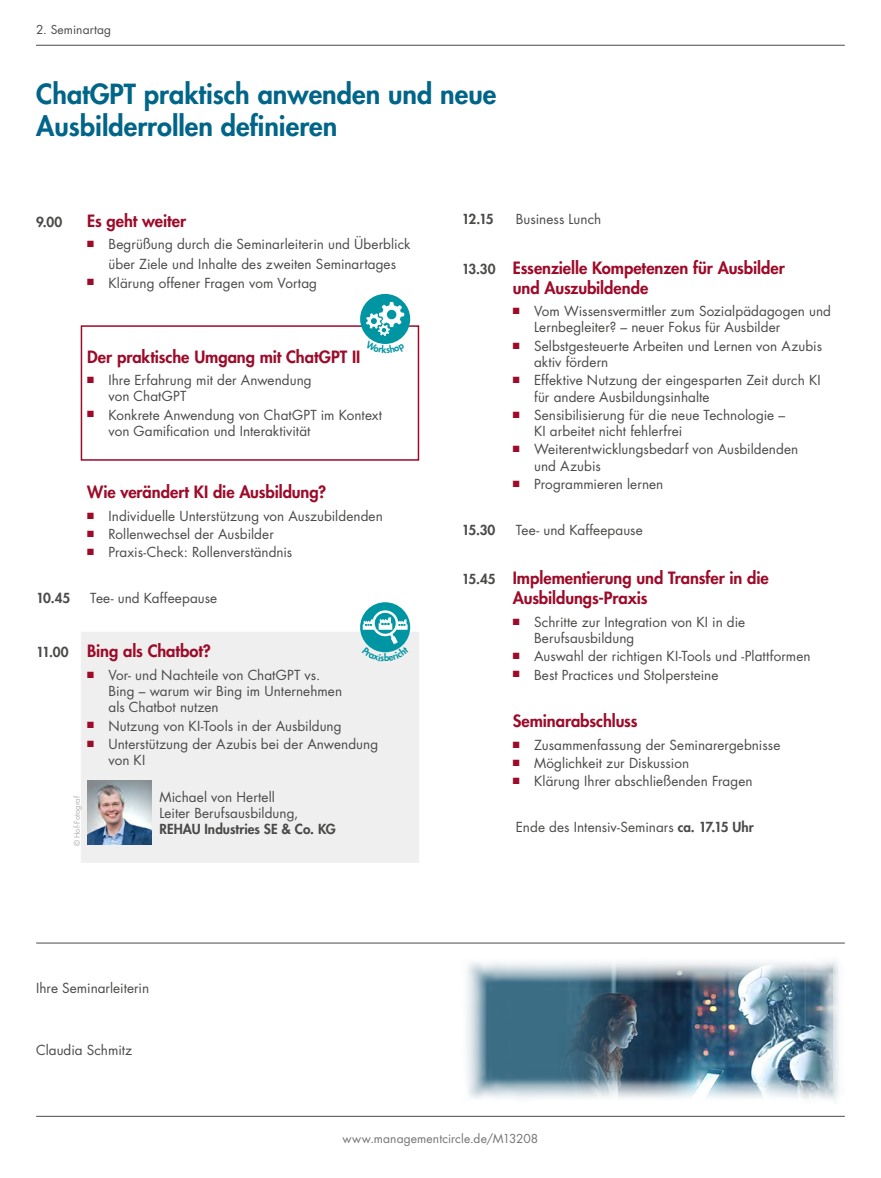
<style>
.page{position:relative;width:881px;height:1178px;background:#fff}
.page>*{position:absolute;margin:0;border:0;box-sizing:border-box;transform-origin:0 0}
.t1{font:800 27px/32.4px "Futura Std";color:#006588}
.t2{font:800 16.5px/19.8px "Futura Std";letter-spacing:-.005em;color:#9c0b29}
.t3{font:13.5px/16.2px "Futura Std";letter-spacing:.005em;color:#4a4a49}
.t4{font:800 13.5px "Futura Std";color:#4a4a49}
.t5{font:12px "Futura Std";letter-spacing:.01em;color:#757474}
.t6{font:12px "Futura Std";letter-spacing:.01em;color:#4a4a49}
.t7{font:7.5px "Futura Std";letter-spacing:.015em;color:#adadad}
.s1{font-size:13.5px;color:#4a4a49}
.s2{font-weight:800}
</style>
<div class="page">
<hr style="left:36px;top:943px;width:808px;height:1px;background:#4a4a49">
<hr style="left:36px;top:1116px;width:808px;height:1px;background:#4a4a49">
<svg style="left:467px;top:962px;width:372px;height:137px;background:#7396a7"></svg>
<img style="left:555px;top:960px;width:282px;height:141px">
<div style="left:81px;top:325px;width:338px;height:136px;border:2px solid #9c0b29"></div>
<div style="left:81px;top:632px;width:338px;height:231px;background:#efefef"></div>
<img style="left:87px;top:781px;width:64px;height:63px">
<hr style="left:36px;top:45px;width:808px;height:1px;background:#4a4a49">
<svg style="left:360px;top:602px;width:50px;height:50px"></svg>
<div style="left:360px;top:294px;width:50px;height:50px;background:#0095a3;border-radius:50%"></div>
<svg style="left:362px;top:608px;width:47px;height:45px"></svg>
<svg style="left:365px;top:302px;width:40px;height:42px"></svg>
<p class="t6" style="left:36px;top:22px;width:76px">2. Seminartag</p>
<h1 class="t1" style="left:36px;top:77px;width:461px">ChatGPT praktisch anwenden und neue<br>Ausbilderrollen definieren</h1>
<p class="t4" style="left:36px;top:213px;width:28px">9.00</p>
<p class="t2" style="left:87px;top:211px;width:100px">Es geht weiter</p>
<p class="t3" style="left:87px;top:235px;width:325px;line-height:19.8px;text-align:center"><sup>■</sup> Begrüßung durch die Seminarleiterin und Überblick über Ziele und Inhalte des zweiten Seminartages</p>
<p class="t3" style="left:87px;top:275px;width:231px"><sup>■</sup> Klärung offener Fragen vom Vortag</p>
<p class="t2" style="left:87px;top:347px;width:275px">Der praktische Umgang mit ChatGPT II</p>
<p class="t3" style="left:108px;top:372px;width:205px;text-indent:-21px"><sup>■</sup> Ihre Erfahrung mit der Anwendung von ChatGPT</p>
<p class="t3" style="left:108px;top:407px;width:275px;text-indent:-21px"><sup>■</sup> Konkrete Anwendung von ChatGPT im Kontext von Gamification und Interaktivität</p>
<p class="t2" style="left:87px;top:482px;width:240px">Wie verändert KI die Ausbildung?</p>
<p class="t3" style="left:87px;top:508px;width:297px"><sup>■</sup> Individuelle Unterstützung von Auszubildenden</p>
<p class="t3" style="left:87px;top:526px;width:188px"><sup>■</sup> Rollenwechsel der Ausbilder</p>
<p class="t3" style="left:87px;top:544px;width:206px"><sup>■</sup> Praxis-Check: Rollenverständnis</p>
<p class="t4" style="left:36px;top:590px;width:36px">10.45</p>
<p class="t3" style="left:90px;top:590px;width:128px">Tee- und Kaffeepause</p>
<p class="t2" style="left:36px;top:641px;width:176px"><span class="s1">11.00</span> Bing als Chatbot?</p>
<p class="t3" style="left:108px;top:667px;width:235px;text-indent:-21px"><sup>■</sup> Vor- und Nachteile von ChatGPT vs.<br>Bing – warum wir Bing im Unternehmen als Chatbot nutzen</p>
<p class="t3" style="left:87px;top:718px;width:256px"><sup>■</sup> Nutzung von KI-Tools in der Ausbildung</p>
<p class="t3" style="left:108px;top:736px;width:271px;text-indent:-21px"><sup>■</sup> Unterstützung der Azubis bei der Anwendung von KI</p>
<p class="t3" style="left:159px;top:789px;width:140px">Michael von Hertell<br>Leiter Berufsausbildung,</p>
<p class="t4" style="left:159px;top:821px;width:178px">REHAU Industries SE &amp; Co. KG</p>
<p class="t7" style="left:72px;top:846px;width:52px;rotate:-90deg">© Hof-Fotograf</p>
<p class="t4" style="left:461px;top:211px;width:33px">12.15</p>
<p class="t3" style="left:515px;top:211px;width:87px">Business Lunch</p>
<p class="t2" style="left:512px;top:258px;width:273px;text-indent:-51px"><span class="s1">13.30</span> Essenzielle Kompetenzen für Ausbilder und Auszubildende</p>
<p class="t3" style="left:534px;top:303px;width:298px;text-indent:-21px"><sup>■</sup> Vom Wissensvermittler zum Sozialpädagogen und<br>Lernbegleiter? – neuer Fokus für Ausbilder</p>
<p class="t3" style="left:534px;top:338px;width:289px;text-indent:-21px"><sup>■</sup> Selbstgesteuerte Arbeiten und Lernen von Azubis aktiv fördern</p>
<p class="t3" style="left:534px;top:372px;width:288px;text-indent:-21px"><sup>■</sup> Effektive Nutzung der eingesparten Zeit durch KI für andere Ausbildungsinhalte</p>
<p class="t3" style="left:534px;top:407px;width:252px;text-indent:-21px"><sup>■</sup> Sensibilisierung für die neue Technologie –<br>KI arbeitet nicht fehlerfrei</p>
<p class="t3" style="left:534px;top:441px;width:265px;text-indent:-21px"><sup>■</sup> Weiterentwicklungsbedarf von Ausbildenden und Azubis</p>
<p class="t3" style="left:512px;top:476px;width:152px"><sup>■</sup> Programmieren lernen</p>
<p class="t4" style="left:461px;top:521px;width:35px">15.30</p>
<p class="t3" style="left:515px;top:522px;width:128px">Tee- und Kaffeepause</p>
<p class="t2" style="left:512px;top:568px;width:257px;text-indent:-51px"><span class="s1">15.45</span> Implementierung und Transfer in die<br>Ausbildungs-Praxis</p>
<p class="t3" style="left:534px;top:614px;width:212px;text-indent:-21px"><sup>■</sup> Schritte zur Integration von KI in die<br>Berufsausbildung</p>
<p class="t3" style="left:512px;top:648px;width:299px"><sup>■</sup> Auswahl der richtigen KI-Tools und -Plattformen</p>
<p class="t3" style="left:512px;top:667px;width:207px"><sup>■</sup> Best Practices und Stolpersteine</p>
<p class="t2" style="left:512px;top:711px;width:126px">Seminarabschluss</p>
<p class="t3" style="left:512px;top:737px;width:269px"><sup>■</sup> Zusammenfassung der Seminarergebnisse</p>
<p class="t3" style="left:512px;top:755px;width:178px"><sup>■</sup> Möglichkeit zur Diskussion</p>
<p class="t3" style="left:512px;top:773px;width:241px"><sup>■</sup> Klärung Ihrer abschließenden Fragen</p>
<p class="t3" style="left:515px;top:819px;width:239px">Ende des Intensiv-Seminars <span class="s2">ca. 17.15 Uhr</span></p>
<p class="t3" style="left:36px;top:980px;width:114px">Ihre Seminarleiterin</p>
<p class="t3" style="left:36px;top:1041px;width:97px">Claudia Schmitz</p>
<p class="t5" style="left:342px;top:1131px;width:197px">www.managementcircle.de/M13208</p>
</div>
